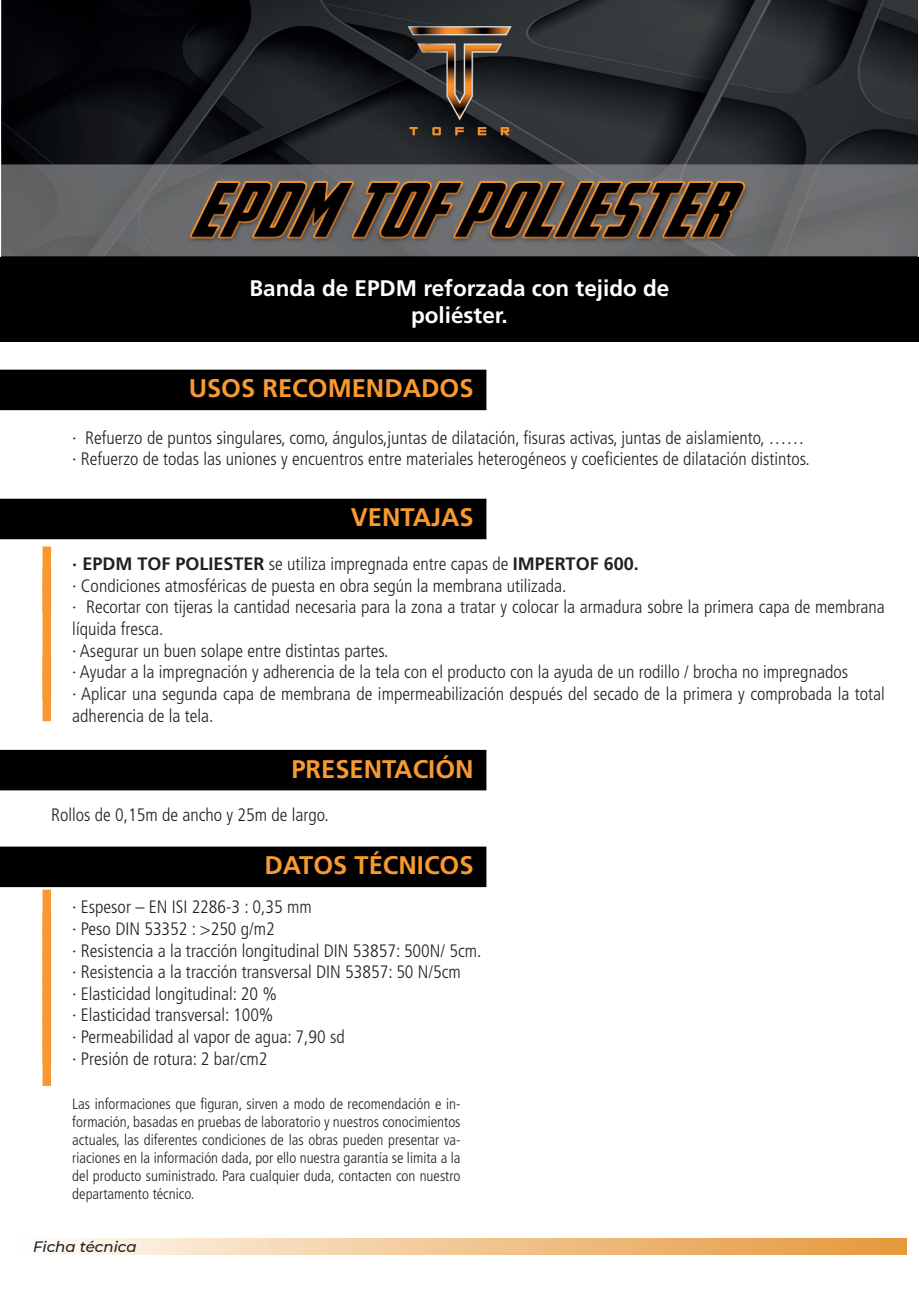
<style>
.page{position:relative;width:919px;height:1289px;background:#fff}
.page>*{position:absolute;margin:0;border:0;box-sizing:border-box;transform-origin:0 0}
.Sub_titulos{font:700 25.5px "Frutiger";color:#f89931}
.negrita{font:700 22.5px/27px "Frutiger";color:#fff;text-align:center}
.texto_en_puntos{font:300 condensed 18px/21.6px "Frutiger";color:#231f20}
.texto{font:300 condensed 18px "Frutiger";color:#231f20}
.texto_en_puntos-2{font:300 condensed 15px/18px "Frutiger";color:#231f20;text-align:justify}
.texto-2{font:italic 500 15px "Montserrat";color:#231f20}
.s1{font-weight:700;font-stretch:normal}
</style>
<div class="page">
<img style="left:1px;top:0;width:916px;height:257px">
<div style="left:0;top:257px;width:918px;height:84px;background:#000"></div>
<div style="left:0;top:369px;width:486px;height:41px;background:#000"></div>
<div style="left:0;top:498px;width:486px;height:41px;background:#000"></div>
<div style="left:0;top:749px;width:486px;height:41px;background:#000"></div>
<div style="left:0;top:846px;width:486px;height:41px;background:#000"></div>
<div style="left:43px;top:546px;width:8px;height:45px;background:#f79831"></div>
<div style="left:43px;top:589px;width:8px;height:45px;background:#f79831"></div>
<div style="left:43px;top:633px;width:8px;height:45px;background:#f79831"></div>
<div style="left:43px;top:676px;width:8px;height:45px;background:#f79831"></div>
<div style="left:43px;top:889px;width:8px;height:45px;background:#f79831"></div>
<div style="left:43px;top:932px;width:8px;height:45px;background:#f79831"></div>
<div style="left:43px;top:976px;width:8px;height:45px;background:#f79831"></div>
<div style="left:43px;top:1019px;width:8px;height:45px;background:#f79831"></div>
<div style="left:43px;top:1040px;width:8px;height:45px;background:#f79831"></div>
<div style="left:14px;top:1238px;width:892px;height:16px;background:linear-gradient(to right,#fefbf7,#e59639)"></div>
<p class="negrita" style="left:249px;top:274px;width:421px">Banda de EPDM reforzada con tejido de poliéster.</p>
<p class="Sub_titulos" style="left:189px;top:373px;width:286px">USOS RECOMENDADOS</p>
<p class="texto_en_puntos" style="left:72px;top:427px;width:733px">· Refuerzo de puntos singulares, como, ángulos,juntas de dilatación, fisuras activas, juntas de aislamiento, ……</p>
<p class="texto_en_puntos" style="left:72px;top:448px;width:739px">· Refuerzo de todas las uniones y encuentros entre materiales heterogéneos y coeficientes de dilatación distintos.</p>
<p class="Sub_titulos" style="left:351px;top:502px;width:124px">VENTAJAS</p>
<p class="texto_en_puntos" style="left:72px;top:553px;width:568px"><span class="s1">· EPDM TOF POLIESTER</span> se utiliza impregnada entre capas de <span class="s1">IMPERTOF 600.</span></p>
<p class="texto_en_puntos" style="left:72px;top:575px;width:495px">· Condiciones atmosféricas de puesta en obra según la membrana utilizada.</p>
<p class="texto_en_puntos" style="left:72px;top:596px;width:814px">· Recortar con tijeras la cantidad necesaria para la zona a tratar y colocar la armadura sobre la primera capa de membrana líquida fresca.</p>
<p class="texto_en_puntos" style="left:72px;top:640px;width:317px">· Asegurar un buen solape entre distintas partes.</p>
<p class="texto_en_puntos" style="left:72px;top:661px;width:777px">· Ayudar a la impregnación y adherencia de la tela con el producto con la ayuda de un rodillo / brocha no impregnados</p>
<p class="texto_en_puntos" style="left:72px;top:683px;width:814px">· Aplicar una segunda capa de membrana de impermeabilización después del secado de la primera y comprobada la total adherencia de la tela.</p>
<p class="Sub_titulos" style="left:291px;top:753px;width:184px">PRESENTACIÓN</p>
<p class="texto" style="left:51px;top:804px;width:279px">Rollos de 0,15m de ancho y 25m de largo.</p>
<p class="Sub_titulos" style="left:264px;top:850px;width:211px">DATOS TÉCNICOS</p>
<p class="texto_en_puntos" style="left:72px;top:896px;width:241px">· Espesor – EN ISI 2286-3 : 0,35 mm</p>
<p class="texto_en_puntos" style="left:72px;top:918px;width:204px">· Peso DIN 53352 : &gt;250 g/m2</p>
<p class="texto_en_puntos" style="left:72px;top:939px;width:411px">· Resistencia a la tracción longitudinal DIN 53857: 500N/ 5cm.</p>
<p class="texto_en_puntos" style="left:72px;top:961px;width:390px">· Resistencia a la tracción transversal DIN 53857: 50 N/5cm</p>
<p class="texto_en_puntos" style="left:72px;top:983px;width:206px">· Elasticidad longitudinal: 20 %</p>
<p class="texto_en_puntos" style="left:72px;top:1004px;width:203px">· Elasticidad transversal: 100%</p>
<p class="texto_en_puntos" style="left:72px;top:1026px;width:274px">· Permeabilidad al vapor de agua: 7,90 sd</p>
<p class="texto_en_puntos" style="left:72px;top:1047px;width:196px">· Presión de rotura: 2 bar/cm2</p>
<p class="texto_en_puntos-2" style="left:72px;top:1095px;width:390px">Las informaciones que figuran, sirven a modo de recomendación e in&shy;formación, basadas en pruebas de laboratorio y nuestros conocimientos actuales, las diferentes condiciones de las obras pueden presentar va&shy;riaciones en la información dada, por ello nuestra garantía se limita a la del producto suministrado. Para cualquier duda, contacten con nuestro departamento técnico.</p>
<p class="texto-2" style="left:33px;top:1236px;width:105px">Ficha técnica</p>
</div>
